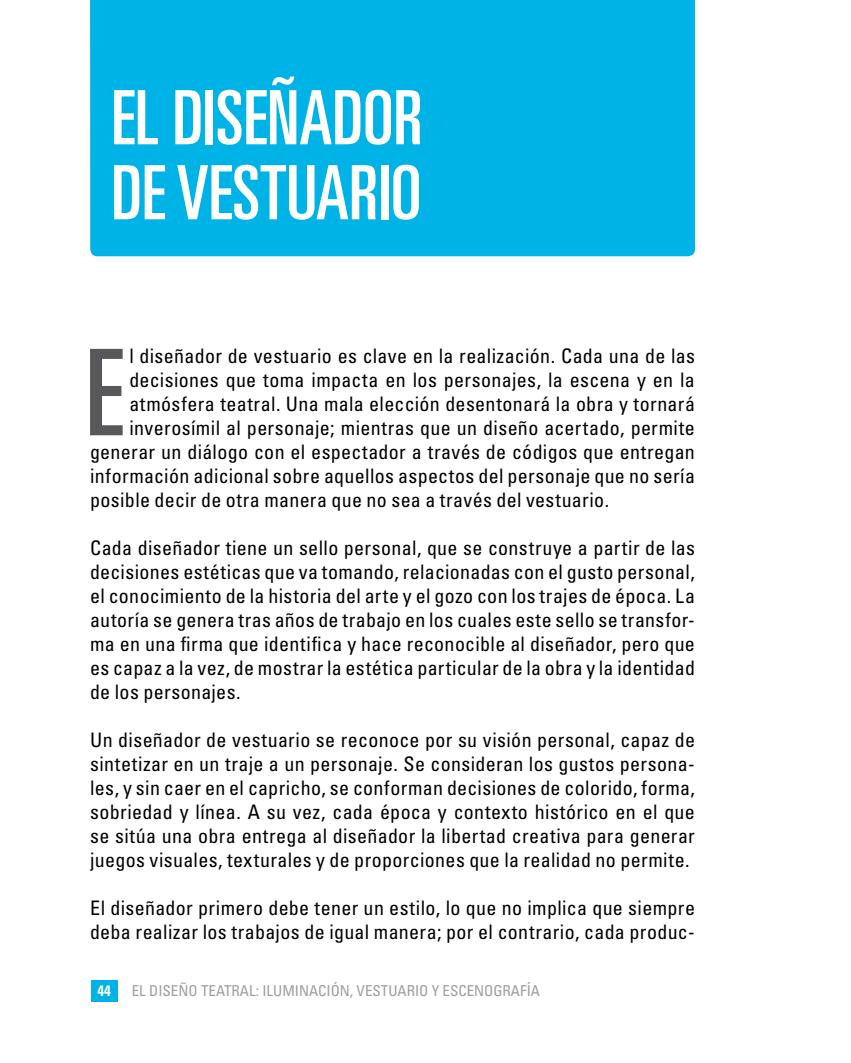
<style>
.page{position:relative;width:851px;height:1063px;background:#fff}
.page>*{position:absolute;margin:0;border:0;box-sizing:border-box;transform-origin:0 0}
.t1{font:ultra-condensed 119.75px "Univers LT Std";color:#58585a}
.t2{font:ultra-condensed 75px/75px "Univers LT Std";color:#fff}
.t3{font:condensed 20px/24px "Univers LT Std";letter-spacing:.015em;color:#000;text-align:justify}
.t4{font:condensed 15px "Univers LT Std";color:#9c9e9f}
.t5{font:700 condensed 15px "Univers LT Std";color:#fff}
</style>
<div class="page">
<div style="left:91px;top:980px;width:26px;height:21px;background:#00b3e6"></div>
<div style="left:90px;top:0;width:604px;height:256px;background:#00b3e6"></div>
<h2 class="t2" style="left:111px;top:80px;width:313px">EL DISEÑADOR<br>DE VESTUARIO</h2>
<h1 class="t1" style="left:86px;top:325px;width:39px">E</h1>
<p class="t3" style="left:129px;top:344px;width:567px">l diseñador de vestuario es clave en la realización. Cada una de las</p>
<p class="t3" style="left:129px;top:368px;width:567px">decisiones que toma impacta en los personajes, la escena y en la</p>
<p class="t3" style="left:129px;top:392px;width:567px">atmósfera teatral. Una mala elección desentonará la obra y tornará</p>
<p class="t3" style="left:129px;top:416px;width:567px">inverosímil al personaje; mientras que un diseño acertado, permite</p>
<p class="t3" style="left:90px;top:440px;width:606px">generar un diálogo con el espectador a través de códigos que entregan</p>
<p class="t3" style="left:90px;top:464px;width:606px">información adicional sobre aquellos aspectos del personaje que no sería</p>
<p class="t3" style="left:90px;top:488px;width:520px">posible decir de otra manera que no sea a través del vestuario.</p>
<p class="t3" style="left:90px;top:536px;width:606px">Cada diseñador tiene un sello personal, que se construye a partir de las decisiones estéticas que va tomando, relacionadas con el gusto personal, el conocimiento de la historia del arte y el gozo con los trajes de época. La autoría se genera tras años de trabajo en los cuales este sello se transfor&shy;ma en una firma que identifica y hace reconocible al diseñador, pero que es capaz a la vez, de mostrar la estética particular de la obra y la identidad de los personajes.</p>
<p class="t3" style="left:90px;top:728px;width:606px">Un diseñador de vestuario se reconoce por su visión personal, capaz de sintetizar en un traje a un personaje. Se consideran los gustos persona&shy;les, y sin caer en el capricho, se conforman decisiones de colorido, forma, sobriedad y línea. A su vez, cada época y contexto histórico en el que se sitúa una obra entrega al diseñador la libertad creativa para generar juegos visuales, texturales y de proporciones que la realidad no permite.</p>
<p class="t3" style="left:90px;top:896px;width:606px">El diseñador primero debe tener un estilo, lo que no implica que siempre deba realizar los trabajos de igual manera; por el contrario, cada produc-</p>
<p class="t5" style="left:97px;top:982px;width:15px">44</p>
<p class="t4" style="left:132px;top:981px;width:410px">EL DISEÑO TEATRAL: ILUMINACIÓN, VESTUARIO Y ESCENOGRAFÍA</p>
</div>
